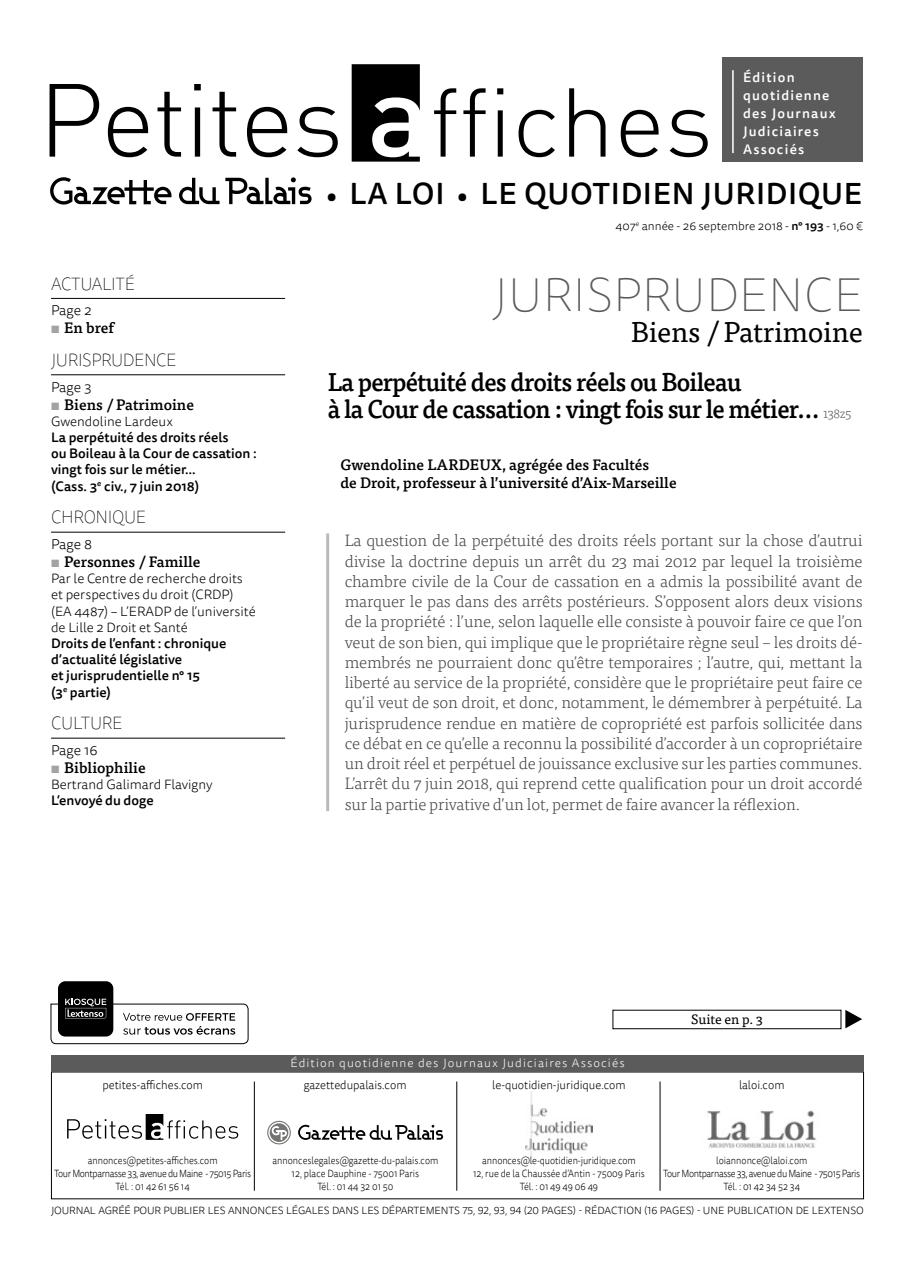
<style>
.page{position:relative;width:915px;height:1263px;background:#fff}
.page>*{position:absolute;margin:0;border:0;box-sizing:border-box;transform-origin:0 0}
.t1{font:100 48px "Tisa Sans OT";letter-spacing:.01em;color:#5b5b5b}
.t2{font:500 30px "Tisa Sans OT";letter-spacing:.02em;color:#000}
.t3{font:28.5px "Tisa OT";letter-spacing:-.01em;color:#000}
.t4{font:500 25.5px/27px "Tisa OT";letter-spacing:-.03em;color:#000;scale:.95 1}
.t5{font:100 18px "Tisa Sans OT";letter-spacing:-.02em;color:#000;scale:.95 1}
.t6{font:300 16.5px/20.2px "Tisa OT";letter-spacing:-.01em;color:#444443;text-align:justify}
.t7{font:500 15px/18px "Tisa OT";color:#000}
.t8{font:300 14.25px "Tisa Sans OT";color:#000}
.t9{font:500 13.5px/16.2px "Tisa Sans OT";color:#000}
.t10{font:300 13.5px/16.2px "Tisa Sans OT";color:#000}
.t11{font:500 13.5px/18px "Tisa Sans OT";letter-spacing:.09em;color:#fff}
.t12{font:13.5px "Tisa OT";color:#000}
.t13{font:300 12px "Tisa Sans OT";color:#000;scale:.95 1}
.t14{font:300 12px "Tisa Sans OT";letter-spacing:.09em;color:#fff}
.t15{font:300 12px "Tisa Sans OT";color:#000}
.t16{font:300 10.5px/12.6px "Tisa Sans OT";letter-spacing:-.04em;color:#000;text-align:center;scale:.88 1}
.t17{font:300 10.5px/12.6px "Tisa Sans OT";letter-spacing:-.01em;color:#000;text-align:center;scale:.88 1}
.t18{font:300 10.5px "Tisa Sans OT";letter-spacing:-.01em;color:#000}
.s1{font-size:27px}
.s2{font-weight:700;color:#a2a3a3}
.s3{font-weight:500}
.s4{font-weight:300;font-size:13.5px;color:#5b5b5b}
</style>
<div class="page">
<div style="left:721px;top:58px;width:140px;height:104px;background:#5b5b5b"></div>
<hr style="left:732px;top:70px;width:1px;height:83px;background:#fff">
<svg style="left:50px;top:84px;width:49px;height:73px"></svg>
<svg style="left:108px;top:107px;width:40px;height:50px"></svg>
<svg style="left:157px;top:92px;width:24px;height:65px"></svg>
<svg style="left:194px;top:84px;width:7px;height:73px"></svg>
<svg style="left:212px;top:92px;width:24px;height:65px"></svg>
<svg style="left:247px;top:107px;width:40px;height:50px"></svg>
<svg style="left:297px;top:107px;width:40px;height:50px"></svg>
<svg style="left:351px;top:64px;width:68px;height:98px"></svg>
<svg style="left:434px;top:88px;width:22px;height:69px"></svg>
<svg style="left:463px;top:88px;width:22px;height:69px"></svg>
<svg style="left:497px;top:88px;width:6px;height:69px"></svg>
<svg style="left:518px;top:110px;width:36px;height:47px"></svg>
<svg style="left:569px;top:88px;width:36px;height:69px"></svg>
<svg style="left:620px;top:110px;width:38px;height:47px"></svg>
<svg style="left:669px;top:110px;width:38px;height:47px"></svg>
<svg style="left:50px;top:177px;width:121px;height:28px"></svg>
<svg style="left:179px;top:178px;width:40px;height:26px"></svg>
<svg style="left:225px;top:177px;width:86px;height:27px"></svg>
<img style="left:525px;top:1091px;width:67px;height:65px">
<svg style="left:67px;top:1114px;width:171px;height:26px"></svg>
<img style="left:707px;top:1110px;width:110px;height:38px">
<hr style="left:659px;top:1081px;width:1px;height:110px;background:#000">
<hr style="left:456px;top:1081px;width:1px;height:110px;background:#000">
<hr style="left:254px;top:1081px;width:1px;height:110px;background:#000">
<svg style="left:269px;top:1123px;width:19px;height:19px"></svg>
<svg style="left:298px;top:1125px;width:145px;height:15px"></svg>
<svg style="left:271px;top:1126px;width:16px;height:14px"></svg>
<div style="left:267px;top:1121px;width:24px;height:23px;border:1px solid #747473;border-radius:50%"></div>
<div style="left:51px;top:1055px;width:812px;height:16px;background:#5b5b5b"></div>
<div style="left:58px;top:981px;width:55px;height:55px;background:#000;border-radius:7px"></div>
<svg style="left:50px;top:999px;width:199px;height:45px"></svg>
<div style="left:612px;top:1010px;width:229px;height:19px;border:1px solid #000"></div>
<svg style="left:845px;top:1010px;width:16px;height:18px"></svg>
<hr style="left:51px;top:298px;width:234px;height:1px;background:#000">
<hr style="left:51px;top:374px;width:234px;height:1px;background:#000">
<hr style="left:51px;top:532px;width:234px;height:1px;background:#000">
<hr style="left:51px;top:738px;width:234px;height:1px;background:#000">
<hr style="left:326px;top:533px;width:3px;height:278px;background:#b9baba">
<p class="t11" style="left:742px;top:69px;width:94px">Édition quotidienne des Journaux<br>Judiciaires<br>Associés</p>
<h2 class="t2" style="left:326px;top:175px;width:537px"><span class="s1">•</span> LA LOI <span class="s1">•</span> LE QUOTIDIEN JURIDIQUE</h2>
<p class="t5" style="left:51px;top:273px;width:90px">ACTUALITÉ</p>
<p class="t8" style="left:51px;top:302px;width:42px">Page 2</p>
<p class="t7" style="left:51px;top:319px;width:64px"><span class="s2">▪</span> En bref</p>
<p class="t5" style="left:51px;top:349px;width:17px">JURISPRUDENCE</p>
<p class="t8" style="left:51px;top:378px;width:42px">Page 3</p>
<p class="t7" style="left:51px;top:396px;width:144px"><span class="s2">▪</span> Biens / Patrimoine</p>
<p class="t10" style="left:51px;top:414px;width:123px">Gwendoline Lardeux</p>
<p class="t9" style="left:51px;top:430px;width:207px">La perpétuité des droits réels<br>ou Boileau à la Cour de cassation : vingt fois sur le métier…<br>(Cass. 3<sup>e</sup> civ., 7 juin 2018)</p>
<p class="t5" style="left:51px;top:507px;width:88px">CHRONIQUE</p>
<p class="t8" style="left:51px;top:536px;width:42px">Page 8</p>
<p class="t7" style="left:51px;top:553px;width:151px"><span class="s2">▪</span> Personnes / Famille</p>
<p class="t10" style="left:51px;top:571px;width:206px">Par le Centre de recherche droits et perspectives du droit (CRDP) (EA 4487) – L’ERADP de l’université de Lille 2 Droit et Santé</p>
<p class="t9" style="left:51px;top:636px;width:177px">Droits de l’enfant : chronique d’actualité législative<br>et jurisprudentielle n° 15<br>(3<sup>e</sup> partie)</p>
<p class="t5" style="left:51px;top:713px;width:53px">CU LTURE</p>
<p class="t8" style="left:51px;top:741px;width:48px">Page 16</p>
<p class="t7" style="left:51px;top:759px;width:96px"><span class="s2">▪</span> Bibliophilie</p>
<p class="t10" style="left:51px;top:777px;width:163px">Bertrand Galimard Flavigny</p>
<p class="t9" style="left:51px;top:793px;width:104px">L’envoyé du doge</p>
<p class="t15" style="left:615px;top:219px;width:249px">407<sup>e</sup> année - 26 septembre 2018 - <span class="s3">n° 193</span> - 1,60 €</p>
<h1 class="t1" style="left:493px;top:267px;width:371px">JURISPRUDENCE</h1>
<h3 class="t3" style="left:631px;top:315px;width:233px">Biens / Patrimoine</h3>
<h3 class="t4" style="left:327px;top:369px;width:552px">La perpétuité des droits réels ou Boileau<br>à la Cour de cassation : vingt fois sur le métier… <span class="s4">138z5</span></h3>
<p class="t7" style="left:340px;top:456px;width:337px">Gwendoline LARDEUX, agrégée des Facultés<br>de Droit, professeur à l’université d’Aix-Marseille</p>
<p class="t6" style="left:344px;top:531px;width:519px">La question de la perpétuité des droits réels portant sur la chose d’autrui divise la doctrine depuis un arrêt du 23 mai 2012 par lequel la troisième chambre civile de la Cour de cassation en a admis la possibilité avant de marquer le pas dans des arrêts postérieurs. S’opposent alors deux visions de la propriété : l’une, selon laquelle elle consiste à pouvoir faire ce que l’on veut de son bien, qui implique que le propriétaire règne seul – les droits dé&shy;membrés ne pourraient donc qu’être temporaires ; l’autre, qui, mettant la liberté au service de la propriété, considère que le propriétaire peut faire ce qu’il veut de son droit, et donc, notamment, le démembrer à perpétuité. La jurisprudence rendue en matière de copropriété est parfois sollicitée dans ce débat en ce qu’elle a reconnu la possibilité d’accorder à un copropriétaire un droit réel et perpétuel de jouissance exclusive sur les parties communes.<br>L’arrêt du 7 juin 2018, qui reprend cette qualification pour un droit accordé sur la partie privative d’un lot, permet de faire avancer la réflexion.</p>
<p class="t13" style="left:102px;top:1077px;width:107px">petites-affiches.com</p>
<p class="t14" style="left:290px;top:1055px;width:335px">Édition quotidienne des Journaux Judiciaires Associés</p>
<p class="t12" style="left:691px;top:1012px;width:73px">Suite en p. 3</p>
<p class="t13" style="left:303px;top:1077px;width:110px">gazettedupalais.com</p>
<p class="t13" style="left:492px;top:1077px;width:142px">le-quotidien-juridique.com</p>
<p class="t13" style="left:738px;top:1077px;width:49px">laloi.com</p>
<p class="t16" style="left:54px;top:1155px;width:225px">annonces@petites-affiches.com<br>Tour Montparnasse 33, avenue du Maine - 75015 Paris<br>Tél. : 01 42 61 56 14</p>
<p class="t17" style="left:272px;top:1155px;width:190px">annonceslegales@gazette-du-palais.com<br>12, place Dauphine - 75001 Paris<br>Tél. : 01 44 32 01 50</p>
<p class="t17" style="left:473px;top:1155px;width:197px">annonces@le-quotidien-juridique.com<br>12, rue de la Chaussée d’Antin - 75009 Paris<br>Tél. : 01 49 49 06 49</p>
<p class="t16" style="left:663px;top:1155px;width:225px">loiannonce@laloi.com<br>Tour Montparnasse 33, avenue du Maine - 75015 Paris<br>Tél. : 01 42 34 52 34</p>
<p class="t18" style="left:51px;top:1204px;width:814px">JOURNAL AGRÉÉ POUR PUBLIER LES ANNONCES LÉGALES DANS LES DÉPARTEMENTS 75, 92, 93, 94 (20 PAGES) - RÉDACTION (16 PAGES) - UNE PUBLICATION DE LEXTENSO</p>
</div>
